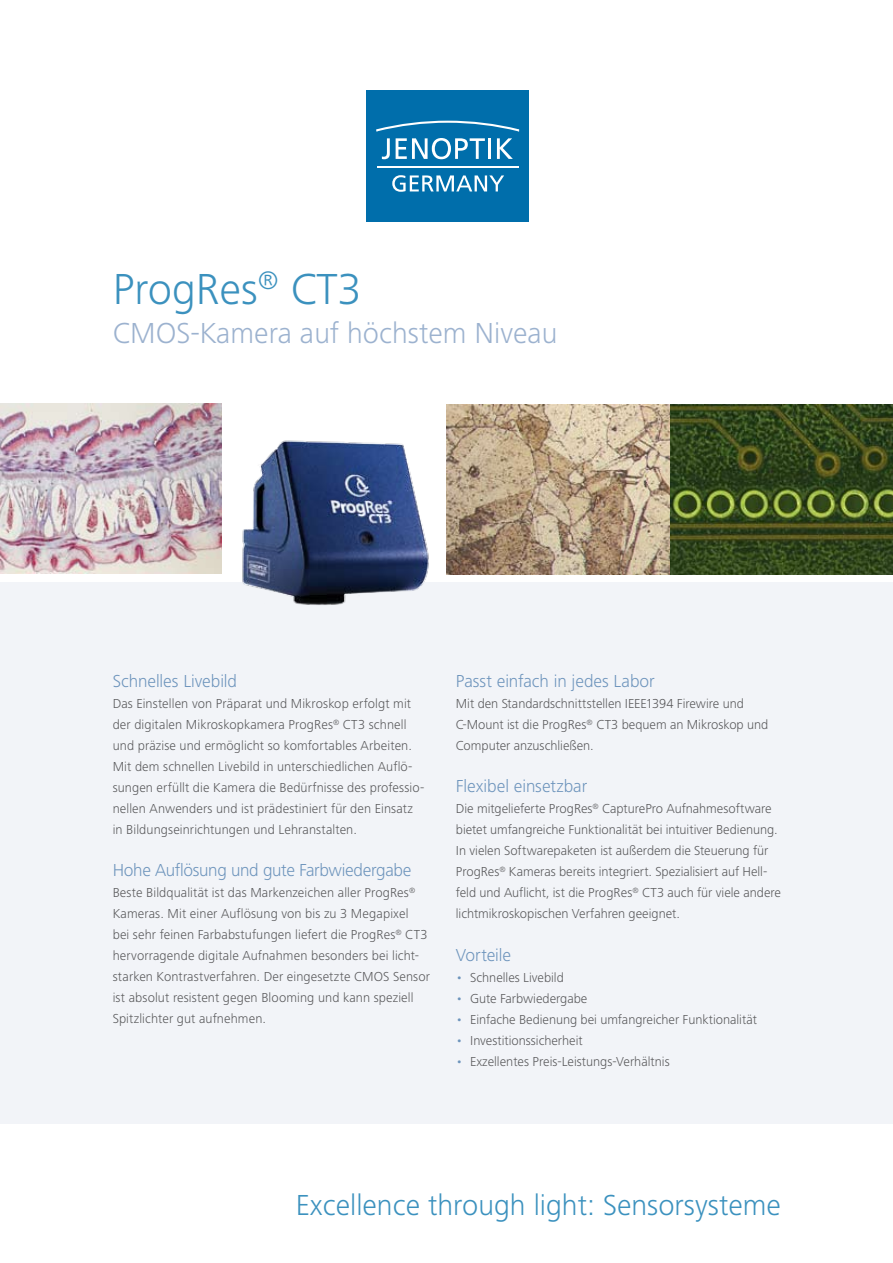
<style>
.page{position:relative;width:893px;height:1263px;background:#fff}
.page>*{position:absolute;margin:0;border:0;box-sizing:border-box;transform-origin:0 0}
.t1{font:300 45px "Frutiger Next LT";color:#3b91be}
.t2{font:300 30px "Frutiger Next LT";color:#3b91be}
.t3{font:300 30px "Frutiger Next LT";color:#9cb2cf}
.t4{font:300 18px "Frutiger Next LT";letter-spacing:-.01em;color:#6d94bc}
.t5{font:300 13.5px/21px "Frutiger Next LT";letter-spacing:.005em;color:#58585a}
.s1{color:#6d94bc}
</style>
<div class="page">
<div style="left:0;top:583px;width:893px;height:541px;background:#f2f4f8"></div>
<div style="left:367px;top:90px;width:162px;height:132px;background:#006eab"></div>
<svg style="left:382px;top:138px;width:8px;height:21px"></svg>
<svg style="left:396px;top:138px;width:89px;height:21px"></svg>
<hr style="left:488px;top:138px;width:3px;height:21px;background:#fff">
<svg style="left:497px;top:138px;width:16px;height:21px"></svg>
<hr style="left:377px;top:166px;width:142px;height:2px;background:#fff">
<svg style="left:392px;top:175px;width:112px;height:17px"></svg>
<svg style="left:377px;top:121px;width:142px;height:10px"></svg>
<img style="left:0;top:404px;width:222px;height:170px">
<img style="left:223px;top:440px;width:223px;height:165px">
<img style="left:446px;top:404px;width:447px;height:170px">
<h1 class="t1" style="left:113px;top:264px;width:250px">ProgRes<sup>®</sup> CT3</h1>
<h2 class="t3" style="left:113px;top:317px;width:446px">CMOS-Kamera auf höchstem Niveau</h2>
<h3 class="t4" style="left:113px;top:671px;width:126px">Schnelles Livebild</h3>
<p class="t5" style="left:113px;top:693px;width:313px">Das Einstellen von Präparat und Mikroskop erfolgt mit der digitalen Mikroskopkamera ProgRes<sup>®</sup> CT3 schnell und präzise und ermöglicht so komfortables Arbeiten.<br>Mit dem schnellen Livebild in unterschiedlichen Auflö&shy;sungen erfüllt die Kamera die Bedürfnisse des professio&shy;nellen Anwenders und ist prädestiniert für den Einsatz in Bildungseinrichtungen und Lehranstalten.</p>
<h3 class="t4" style="left:113px;top:860px;width:300px">Hohe Auflösung und gute Farbwiedergabe</h3>
<p class="t5" style="left:113px;top:882px;width:319px">Beste Bildqualität ist das Markenzeichen aller ProgRes<sup>® </sup>Kameras. Mit einer Auflösung von bis zu 3 Megapixel<br>bei sehr feinen Farbabstufungen liefert die ProgRes<sup>®</sup> CT3 hervorragende digitale Aufnahmen besonders bei licht&shy;starken Kontrastverfahren. Der eingesetzte CMOS Sensor ist absolut resistent gegen Blooming und kann speziell Spitzlichter gut aufnehmen.</p>
<h3 class="t4" style="left:456px;top:671px;width:201px">Passt einfach in jedes Labor</h3>
<p class="t5" style="left:456px;top:693px;width:314px">Mit den Standardschnittstellen IEEE1394 Firewire und<br>C-Mount ist die ProgRes<sup>®</sup> CT3 bequem an Mikroskop und<br>Computer anzuschließen.</p>
<h3 class="t4" style="left:456px;top:776px;width:133px">Flexibel einsetzbar</h3>
<p class="t5" style="left:456px;top:798px;width:327px">Die mitgelieferte ProgRes<sup>®</sup> CapturePro Aufnahmesoftware bietet umfangreiche Funktionalität bei intuitiver Bedienung.<br>In vielen Softwarepaketen ist außerdem die Steuerung für ProgRes<sup>®</sup> Kameras bereits integriert. Spezialisiert auf Hell&shy;feld und Auflicht, ist die ProgRes<sup>®</sup> CT3 auch für viele andere lichtmikroskopischen Verfahren geeignet.</p>
<h3 class="t4" style="left:456px;top:944px;width:57px">Vorteile</h3>
<p class="t5" style="left:456px;top:966px;width:110px"><span class="s1">•</span> Schnelles Livebild</p>
<p class="t5" style="left:456px;top:987px;width:133px"><span class="s1">•</span> Gute Farbwiedergabe</p>
<p class="t5" style="left:456px;top:1008px;width:303px"><span class="s1">•</span> Einfache Bedienung bei umfangreicher Funktionalität</p>
<p class="t5" style="left:456px;top:1029px;width:128px"><span class="s1">•</span> Investitionssicherheit</p>
<p class="t5" style="left:456px;top:1050px;width:215px"><span class="s1">•</span> Exzellentes Preis-Leistungs-Verhältnis</p>
<h2 class="t2" style="left:296px;top:1188px;width:487px">Excellence through light: Sensorsysteme</h2>
</div>
